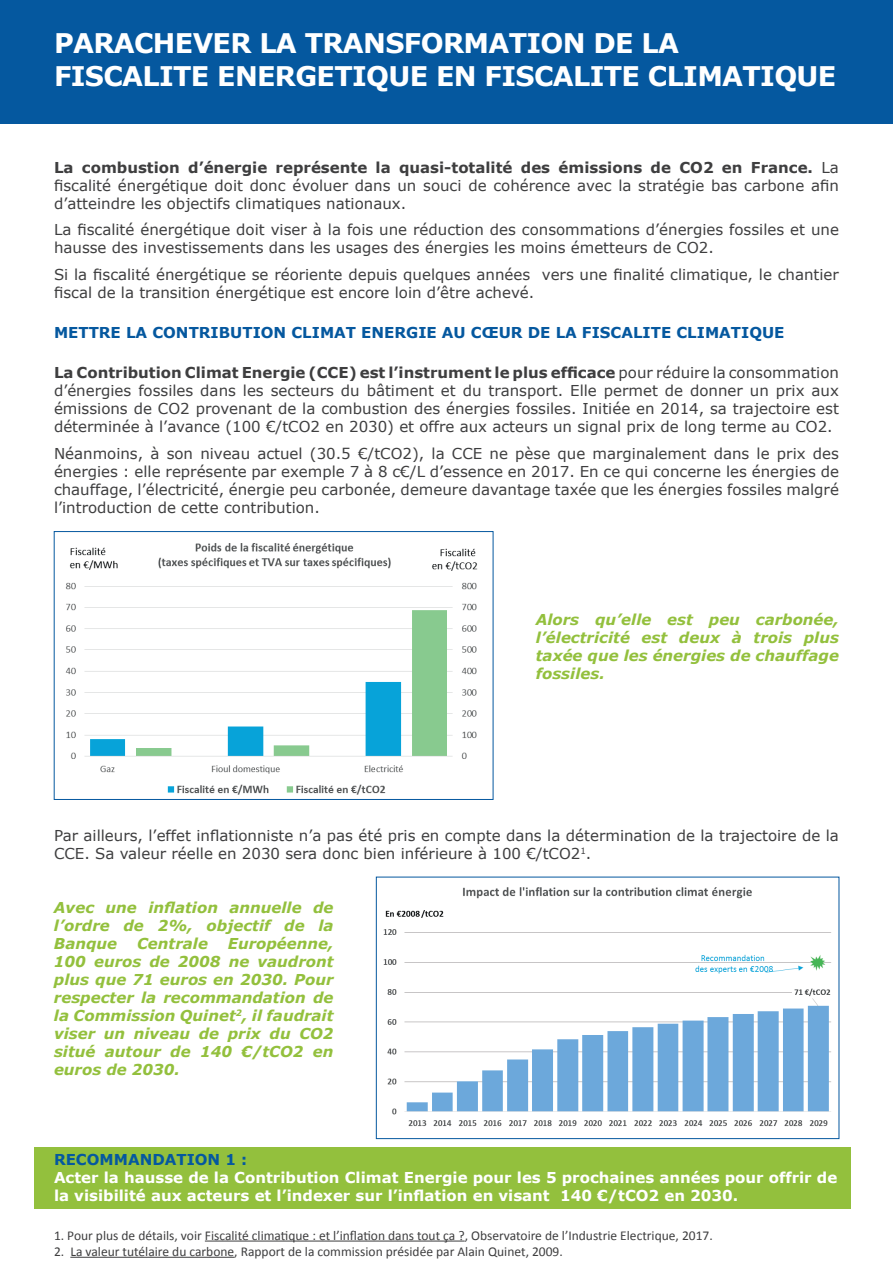
<style>
.page{position:relative;width:893px;height:1263px;background:#fff}
.page>*{position:absolute;margin:0;border:0;box-sizing:border-box;transform-origin:0 0}
.t1{font:700 27px/32.4px "Verdana";letter-spacing:-.025em;color:#fff}
.t2{font:15px/18px "Verdana";color:#3e3e3f;text-align:justify}
.t3{font:italic 700 15px/18px "Verdana";color:#93c03d;text-align:justify}
.t4{font:700 15px/18px "Verdana";color:#fff}
.t5{font:700 15px "Verdana";color:#05589f}
.t6{font:13.5px "Calibri";color:#3e3e3f}
.s1{font-weight:700}
</style>
<div class="page">
<div style="left:0;top:0;width:893px;height:123px;background:#05589f"></div>
<div style="left:34px;top:1147px;width:816px;height:62px;background:#93c03d"></div>
<img style="left:65px;top:543px;width:413px;height:252px">
<div style="left:54px;top:531px;width:439px;height:269px;border:1px solid #05589f"></div>
<img style="left:383px;top:887px;width:448px;height:239px">
<div style="left:376px;top:877px;width:463px;height:262px;border:1px solid #05589f"></div>
<hr style="left:205px;top:1240px;width:260px;height:1px;background:#3e3e3f">
<hr style="left:70px;top:1257px;width:164px;height:1px;background:#3e3e3f">
<h1 class="t1" style="left:54px;top:27px;width:784px">PARACHEVER LA TRANSFORMATION DE LA<br>FISCALITE ENERGETIQUE EN FISCALITE CLIMATIQUE</h1>
<p class="t2" style="left:54px;top:158px;width:786px"><span class="s1">La combustion d’énergie représente la quasi-totalité des émissions de CO2 en France.</span> La fiscalité énergétique doit donc évoluer dans un souci de cohérence avec la stratégie bas carbone afin d’atteindre les objectifs climatiques nationaux.</p>
<p class="t2" style="left:54px;top:221px;width:786px">La fiscalité énergétique doit viser à la fois une réduction des consommations d’énergies fossiles et une hausse des investissements dans les usages des énergies les moins émetteurs de CO2.</p>
<p class="t2" style="left:54px;top:265px;width:786px">Si la fiscalité énergétique se réoriente depuis quelques années vers une finalité climatique, le chantier fiscal de la transition énergétique est encore loin d’être achevé.</p>
<p class="t5" style="left:54px;top:322px;width:732px">METTRE LA CONTRIBUTION CLIMAT ENERGIE AU CŒUR DE LA FISCALITE CLIMATIQUE</p>
<p class="t2" style="left:54px;top:364px;width:786px"><span class="s1">La Contribution Climat Energie (CCE) est l’instrument le plus efficace</span> pour réduire la consommation d’énergies fossiles dans les secteurs du bâtiment et du transport. Elle permet de donner un prix aux émissions de CO2 provenant de la combustion des énergies fossiles. Initiée en 2014, sa trajectoire est déterminée à l’avance (100 €/tCO2 en 2030) et offre aux acteurs un signal prix de long terme au CO2.</p>
<p class="t2" style="left:54px;top:444px;width:786px">Néanmoins, à son niveau actuel (30.5 €/tCO2), la CCE ne pèse que marginalement dans le prix des énergies : elle représente par exemple 7 à 8 c€/L d’essence en 2017. En ce qui concerne les énergies de chauffage, l’électricité, énergie peu carbonée, demeure davantage taxée que les énergies fossiles malgré l’introduction de cette contribution.</p>
<p class="t3" style="left:536px;top:610px;width:305px">Alors qu’elle est peu carbonée, l’électricité est deux à trois plus taxée que les énergies de chauffage fossiles.</p>
<p class="t2" style="left:54px;top:826px;width:786px">Par ailleurs, l’effet inflationniste n’a pas été pris en compte dans la détermination de la trajectoire de la<br>CCE. Sa valeur réelle en 2030 sera donc bien inférieure à 100 €/tCO2<sup>1</sup>.</p>
<p class="t3" style="left:54px;top:898px;width:281px">Avec une inflation annuelle de l’ordre de 2%, objectif de la Banque</p>
<p class="t3" style="left:54px;top:934px;width:281px;text-indent:174px">Européenne, 100 euros de 2008 ne vaudront plus que 71 euros en 2030. Pour respecter la recommandation de la Commission Quinet<sup>2</sup>, il faudrait viser un niveau de prix du CO2 situé autour de 140 €/tCO2 en euros de 2030.</p>
<p class="t3" style="left:137px;top:934px;width:72px">Centrale</p>
<p class="t5" style="left:54px;top:1149px;width:195px">RECOMMANDATION 1 :</p>
<p class="t4" style="left:54px;top:1168px;width:785px">Acter la hausse de la Contribution Climat Energie pour les 5 prochaines années pour offrir de la visibilité aux acteurs et l’indexer sur l’inflation en visant 140 €/tCO2 en 2030.</p>
<p class="t6" style="left:54px;top:1226px;width:660px">1. Pour plus de détails, voir Fiscalité climatique : et l’inflation dans tout ça ?, Observatoire de l’Industrie Electrique, 2017.</p>
<p class="t6" style="left:54px;top:1243px;width:510px">2. La valeur tutélaire du carbone, Rapport de la commission présidée par Alain Quinet, 2009.</p>
</div>
